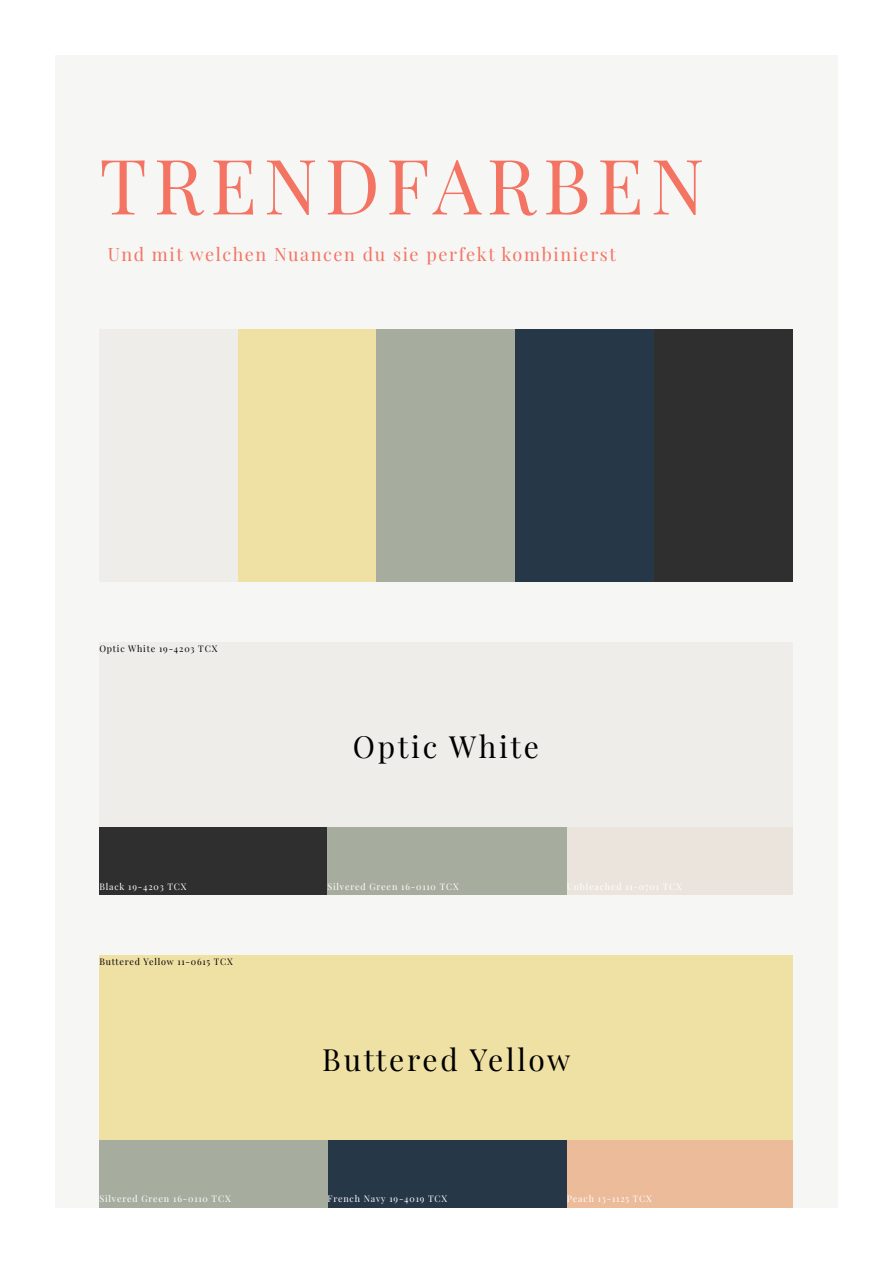
<style>
.page{position:relative;width:893px;height:1263px;background:#fff}
.page>*{position:absolute;margin:0;border:0;box-sizing:border-box;transform-origin:0 0}
.t1{font:76.5px "Playfair Display";letter-spacing:.09em;color:#f37463}
.t2{font:30px "Playfair Display";letter-spacing:.09em;color:#000001}
.t3{font:18px "Playfair Display";letter-spacing:.09em;color:#f37463}
.t4{font:9px "Playfair Display";letter-spacing:.09em;color:#fff}
.t5{font:9px "Playfair Display";letter-spacing:.09em;color:#000001}
</style>
<div class="page">
<div style="left:55px;top:55px;width:783px;height:1153px;background:#f6f6f4"></div>
<div style="left:99px;top:642px;width:693px;height:253px;background:#eeede9"></div>
<div style="left:99px;top:330px;width:139px;height:252px;background:#eeede9"></div>
<div style="left:238px;top:330px;width:139px;height:252px;background:#efe0a3"></div>
<div style="left:377px;top:330px;width:138px;height:252px;background:#a6ad9f"></div>
<div style="left:515px;top:330px;width:139px;height:252px;background:#263748"></div>
<div style="left:654px;top:330px;width:138px;height:252px;background:#2f2f2f"></div>
<div style="left:99px;top:955px;width:693px;height:253px;background:#efe0a3"></div>
<div style="left:99px;top:827px;width:228px;height:68px;background:#2f2f2f"></div>
<div style="left:327px;top:1140px;width:240px;height:68px;background:#263748"></div>
<div style="left:327px;top:827px;width:240px;height:68px;background:#a6ad9f"></div>
<div style="left:99px;top:1140px;width:228px;height:68px;background:#a6ad9f"></div>
<div style="left:567px;top:827px;width:225px;height:68px;background:#ebe4dc"></div>
<div style="left:567px;top:1140px;width:225px;height:68px;background:#ecbb9a"></div>
<h1 class="t1" style="left:99px;top:126px;width:607px">TRENDFARBEN</h1>
<h3 class="t3" style="left:108px;top:240px;width:510px">Und mit welchen Nuancen du sie perfekt kombinierst</h3>
<p class="t5" style="left:99px;top:642px;width:119px">Optic White 19-4203 TCX</p>
<p class="t4" style="left:99px;top:879px;width:89px">Black 19-4203 TCX</p>
<p class="t5" style="left:99px;top:955px;width:135px">Buttered Yellow 11-0615 TCX</p>
<p class="t4" style="left:99px;top:1192px;width:133px">Silvered Green 16-0110 TCX</p>
<h2 class="t2" style="left:353px;top:723px;width:188px">Optic White</h2>
<p class="t4" style="left:327px;top:879px;width:133px">Silvered Green 16-0110 TCX</p>
<p class="t4" style="left:567px;top:879px;width:116px">Unbleached 11-0701 TCX</p>
<h2 class="t2" style="left:322px;top:1036px;width:250px">Buttered Yellow</h2>
<p class="t4" style="left:327px;top:1192px;width:121px">French Navy 19-4019 TCX</p>
<p class="t4" style="left:567px;top:1192px;width:86px">Peach 13-1125 TCX</p>
</div>
